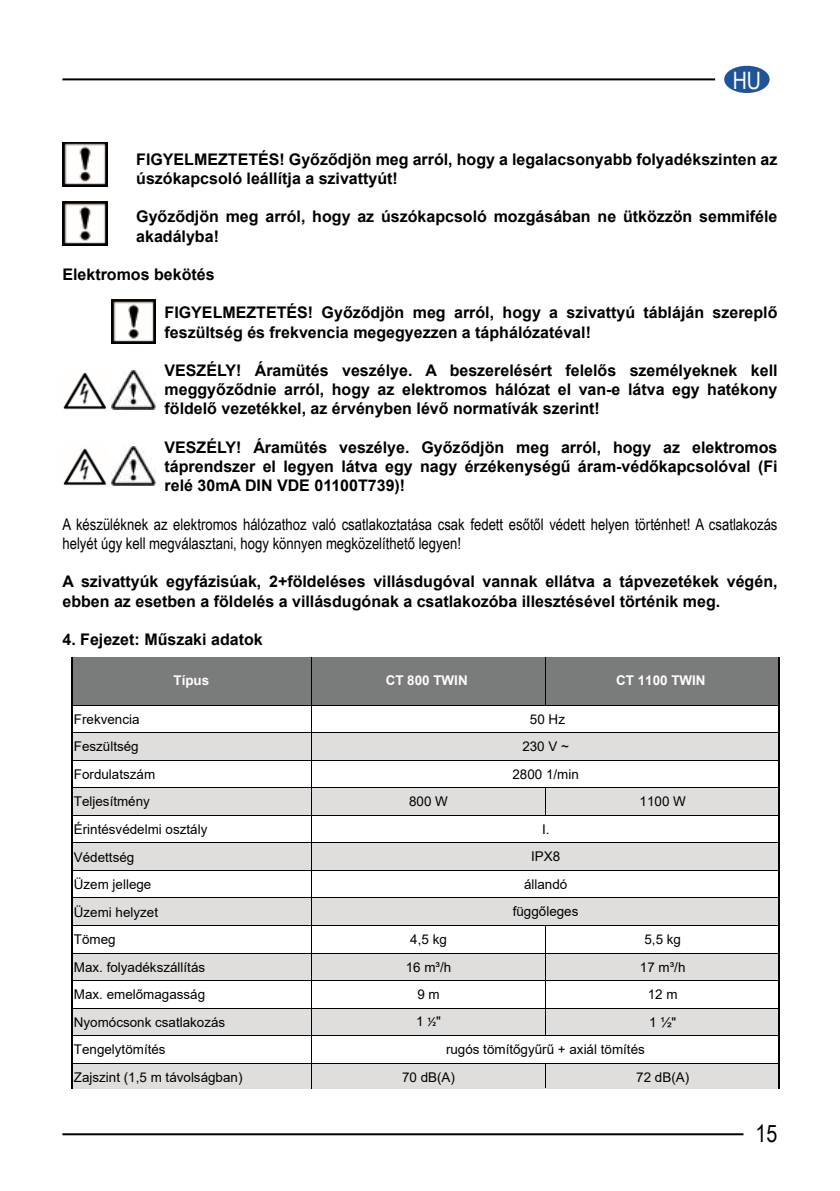
<style>
.page{position:relative;width:840px;height:1191px;background:#fff}
.page>*{position:absolute;margin:0;border:0;box-sizing:border-box;transform-origin:0 0}
.t1{font:24px "Arial Narrow";color:#000}
.t2{font:24px "Arial Narrow";color:#fffefd}
.t3{font:700 16px/19.2px "Arial";color:#000}
.t4{font:16px/19.2px "Arial Narrow";color:#000}
.t5{font:13.4px/27.6px "Arial";color:#000}
.t6{font:700 13.4px "Arial";color:#fffefd}
.s1{font-family:"Calibri"}
</style>
<div class="page">
<hr style="left:62px;top:78px;width:652px;height:2px;background:#000">
<div style="left:723px;top:66px;width:46px;height:27px;background:#1f539a;border-radius:50%"></div>
<hr style="left:62px;top:1133px;width:681px;height:2px;background:#000">
<img style="left:63px;top:142px;width:44px;height:44px">
<img style="left:63px;top:202px;width:44px;height:44px">
<img style="left:111px;top:300px;width:44px;height:44px">
<img style="left:63px;top:372px;width:44px;height:38px">
<img style="left:111px;top:371px;width:44px;height:39px">
<img style="left:63px;top:448px;width:44px;height:38px">
<img style="left:111px;top:447px;width:44px;height:39px">
<div style="left:72px;top:657px;width:707px;height:48px;background:#7a7b7b"></div>
<div style="left:72px;top:733px;width:707px;height:27px;background:#dfdedd"></div>
<div style="left:72px;top:788px;width:707px;height:27px;background:#dfdedd"></div>
<div style="left:72px;top:843px;width:707px;height:27px;background:#dfdedd"></div>
<div style="left:72px;top:898px;width:707px;height:27px;background:#dfdedd"></div>
<div style="left:72px;top:953px;width:707px;height:27px;background:#dfdedd"></div>
<div style="left:72px;top:1008px;width:707px;height:27px;background:#dfdedd"></div>
<div style="left:72px;top:1063px;width:707px;height:25px;background:#dfdedd"></div>
<hr style="left:544px;top:657px;width:1px;height:49px;background:#000">
<hr style="left:544px;top:926px;width:1px;height:110px;background:#000">
<hr style="left:71px;top:657px;width:1px;height:431px;background:#000">
<hr style="left:310px;top:657px;width:1px;height:431px;background:#000">
<hr style="left:778px;top:657px;width:2px;height:431px;background:#000">
<hr style="left:72px;top:705px;width:706px;height:1px;background:#000">
<hr style="left:72px;top:732px;width:706px;height:1px;background:#000">
<hr style="left:72px;top:760px;width:706px;height:1px;background:#000">
<hr style="left:72px;top:787px;width:706px;height:1px;background:#000">
<hr style="left:72px;top:815px;width:706px;height:1px;background:#000">
<hr style="left:72px;top:842px;width:706px;height:1px;background:#000">
<hr style="left:72px;top:870px;width:706px;height:1px;background:#000">
<hr style="left:72px;top:897px;width:706px;height:1px;background:#000">
<hr style="left:72px;top:925px;width:706px;height:1px;background:#000">
<hr style="left:72px;top:952px;width:706px;height:1px;background:#000">
<hr style="left:72px;top:980px;width:706px;height:1px;background:#000">
<hr style="left:72px;top:1007px;width:706px;height:1px;background:#000">
<hr style="left:72px;top:1035px;width:706px;height:1px;background:#000">
<hr style="left:72px;top:1062px;width:706px;height:1px;background:#000">
<h1 class="t2" style="left:732px;top:63px;width:30px">HU</h1>
<p class="t3" style="left:136px;top:150px;width:642px">FIGYELMEZTETÉS! Győződjön meg arról, hogy a legalacsonyabb folyadékszinten az úszókapcsoló leállítja a szivattyút!</p>
<p class="t3" style="left:136px;top:207px;width:642px">Győződjön meg arról, hogy az úszókapcsoló mozgásában ne ütközzön semmiféle akadályba!</p>
<p class="t3" style="left:62px;top:265px;width:154px">Elektromos bekötés</p>
<p class="t3" style="left:164px;top:303px;width:614px">FIGYELMEZTETÉS! Győződjön meg arról, hogy a szivattyú tábláján szereplő feszültség és frekvencia megegyezzen a táphálózatéval!</p>
<p class="t3" style="left:164px;top:361px;width:614px;text-align:justify">VESZÉLY! Áramütés veszélye. A beszerelésért felelős személyeknek kell meggyőződnie arról, hogy az elektromos hálózat el van-e látva egy hatékony földelő vezetékkel, az érvényben lévő normatívák szerint!</p>
<p class="t3" style="left:164px;top:438px;width:614px;text-align:justify">VESZÉLY! Áramütés veszélye. Győződjön meg arról, hogy az elektromos táprendszer el legyen látva egy nagy érzékenységű áram-védőkapcsolóval (Fi relé 30mA DIN VDE 01100T739)!</p>
<p class="t4" style="left:62px;top:514px;width:716px">A készüléknek az elektromos hálózathoz való csatlakoztatása csak fedett esőtől védett helyen történhet! A csatlakozás helyét úgy kell megválasztani, hogy könnyen megközelíthető legyen!</p>
<p class="t3" style="left:62px;top:572px;width:716px">A szivattyúk egyfázisúak, 2+földeléses villásdugóval vannak ellátva a tápvezetékek végén, ebben az esetben a földelés a villásdugónak a csatlakozóba illesztésével történik meg.</p>
<p class="t3" style="left:62px;top:630px;width:202px">4. Fejezet: Műszaki adatok</p>
<p class="t5" style="left:74px;top:705px;width:83px">Frekvencia<br>Feszültség<br>Fordulatszám<br>Teljesítmény</p>
<p class="t6" style="left:173px;top:671px;width:37px">Típus</p>
<p class="t6" style="left:385px;top:671px;width:83px">CT 800 TWIN</p>
<p class="t6" style="left:615px;top:671px;width:91px">CT 1100 TWIN</p>
<p class="t5" style="left:522px;top:705px;width:48px;text-align:center">50 Hz<br>230 V ~</p>
<p class="t5" style="left:512px;top:760px;width:68px">2800 1/min</p>
<p class="t5" style="left:409px;top:788px;width:40px">800 W</p>
<p class="t5" style="left:639px;top:788px;width:48px">1100 W</p>
<p class="t5" style="left:74px;top:815px;width:135px">Érintésvédelmi osztály<br>Védettség<br>Üzem jellege<br>Üzemi helyzet<br>Tömeg</p>
<p class="t5" style="left:523px;top:815px;width:45px;text-align:center">I.<br>IPX8 állandó</p>
<p class="t5" style="left:512px;top:897px;width:67px">függőleges</p>
<p class="t5" style="left:410px;top:925px;width:38px">4,5 kg</p>
<p class="t5" style="left:644px;top:925px;width:38px">5,5 kg</p>
<p class="t5" style="left:74px;top:953px;width:133px">Max. folyadékszállítás</p>
<p class="t5" style="left:405px;top:953px;width:47px">16 m³/h</p>
<p class="t5" style="left:639px;top:953px;width:47px">17 m³/h</p>
<p class="t5" style="left:74px;top:980px;width:133px">Max. emelőmagasság</p>
<p class="t5" style="left:417px;top:980px;width:24px">9 m</p>
<p class="t5" style="left:647px;top:980px;width:31px">12 m</p>
<p class="t5" style="left:74px;top:1008px;width:153px">Nyomócsonk csatlakozás</p>
<p class="t5" style="left:416px;top:1007px;width:26px">1 <span class="s1">½</span>"</p>
<p class="t5" style="left:648px;top:1008px;width:29px">1 ½"</p>
<p class="t5" style="left:74px;top:1035px;width:170px">Tengelytömítés<br>Zajszint (1,5 m távolságban)</p>
<p class="t5" style="left:446px;top:1035px;width:200px">rugós tömítőgyűrű + axiál tömítés</p>
<p class="t5" style="left:402px;top:1063px;width:54px">70 dB(A)</p>
<p class="t5" style="left:636px;top:1063px;width:54px">72 dB(A)</p>
<h1 class="t1" style="left:755px;top:1115px;width:23px">15</h1>
</div>
